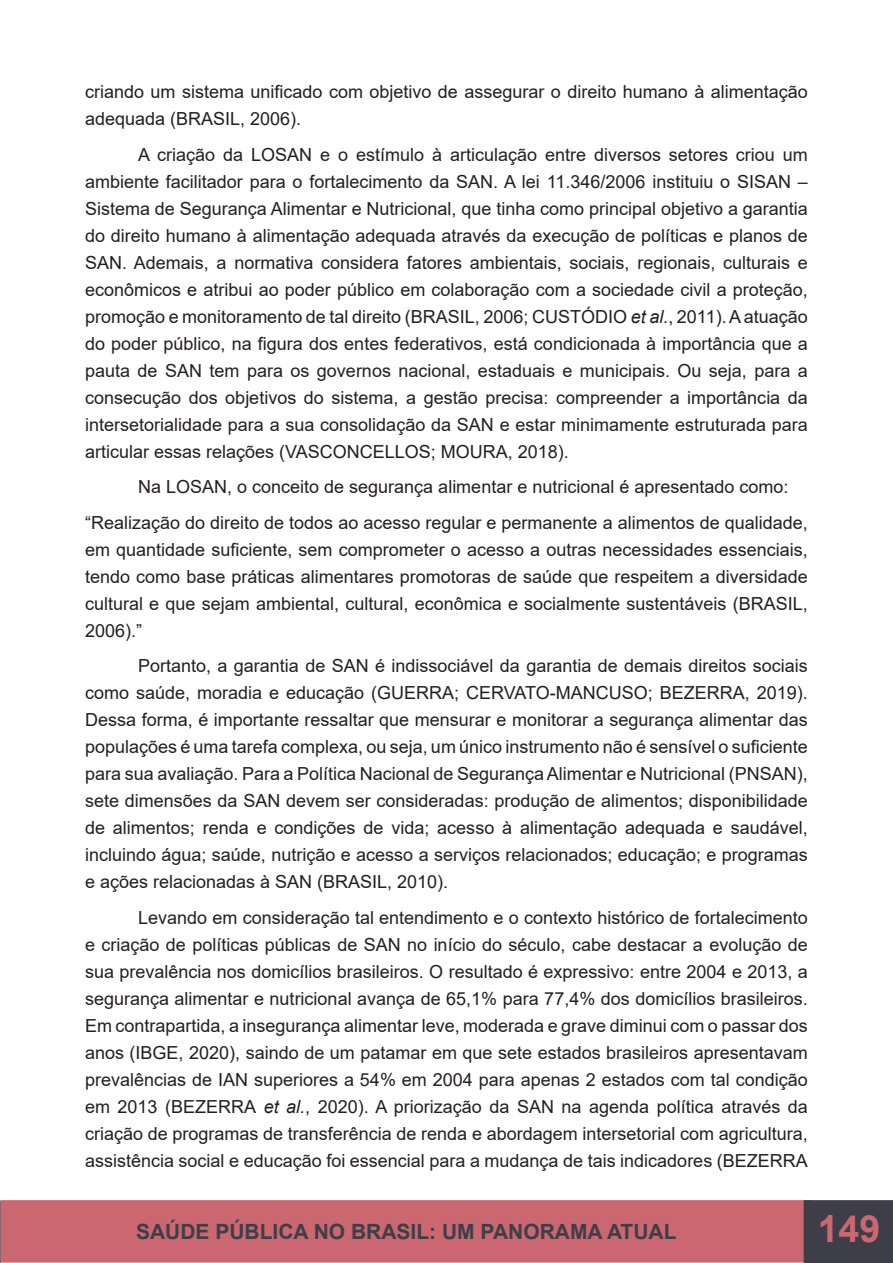
<style>
.page{position:relative;width:893px;height:1263px;background:#fff}
.page>*{position:absolute;margin:0;border:0;box-sizing:border-box;transform-origin:0 0}
.t1{font:700 37.5px "Arial";color:#ca6770}
.t2{font:700 21px "Arial";color:#3e3e49}
.t3{font:18px/27px "Arial";color:#231f20;text-align:justify}
.s1{font-style:italic}
</style>
<div class="page">
<svg style="left:0;top:1200px;width:1px;height:63px"></svg>
<div style="left:2px;top:1201px;width:809px;height:61px;background:#ca6770"></div>
<div style="left:1px;top:1200px;width:811px;height:62px;border:2px solid #ca6770"></div>
<div style="left:804px;top:1200px;width:89px;height:63px;background:#3e3e49"></div>
<div style="left:813px;top:1214px;width:72px;height:48px;background:#3e3e49"></div>
<p class="t3" style="left:85px;top:78px;width:724px">criando um sistema unificado com objetivo de assegurar o direito humano à alimentação adequada (BRASIL, 2006).</p>
<p class="t3" style="left:85px;top:141px;width:724px;text-indent:53px">A criação da LOSAN e o estímulo à articulação entre diversos setores criou um ambiente facilitador para o fortalecimento da SAN. A lei 11.346/2006 instituiu o SISAN – Sistema de Segurança Alimentar e Nutricional, que tinha como principal objetivo a garantia do direito humano à alimentação adequada através da execução de políticas e planos de SAN. Ademais, a normativa considera fatores ambientais, sociais, regionais, culturais e econômicos e atribui ao poder público em colaboração com a sociedade civil a proteção, promoção e monitoramento de tal direito (BRASIL, 2006; CUSTÓDIO <span class="s1">et al.</span>, 2011). A atuação do poder público, na figura dos entes federativos, está condicionada à importância que a pauta de SAN tem para os governos nacional, estaduais e municipais. Ou seja, para a consecução dos objetivos do sistema, a gestão precisa: compreender a importância da intersetorialidade para a sua consolidação da SAN e estar minimamente estruturada para articular essas relações (VASCONCELLOS; MOURA, 2018).</p>
<p class="t3" style="left:138px;top:473px;width:652px">Na LOSAN, o conceito de segurança alimentar e nutricional é apresentado como:</p>
<p class="t3" style="left:85px;top:509px;width:724px">“Realização do direito de todos ao acesso regular e permanente a alimentos de qualidade, em quantidade suficiente, sem comprometer o acesso a outras necessidades essenciais, tendo como base práticas alimentares promotoras de saúde que respeitem a diversidade cultural e que sejam ambiental, cultural, econômica e socialmente sustentáveis (BRASIL, 2006).”</p>
<p class="t3" style="left:85px;top:652px;width:724px;text-indent:53px">Portanto, a garantia de SAN é indissociável da garantia de demais direitos sociais como saúde, moradia e educação (GUERRA; CERVATO-MANCUSO; BEZERRA, 2019).<br>Dessa forma, é importante ressaltar que mensurar e monitorar a segurança alimentar das populações é uma tarefa complexa, ou seja, um único instrumento não é sensível o suficiente para sua avaliação. Para a Política Nacional de Segurança Alimentar e Nutricional (PNSAN), sete dimensões da SAN devem ser consideradas: produção de alimentos; disponibilidade de alimentos; renda e condições de vida; acesso à alimentação adequada e saudável, incluindo água; saúde, nutrição e acesso a serviços relacionados; educação; e programas e ações relacionadas à SAN (BRASIL, 2010).</p>
<p class="t3" style="left:85px;top:904px;width:724px;text-indent:53px">Levando em consideração tal entendimento e o contexto histórico de fortalecimento e criação de políticas públicas de SAN no início do século, cabe destacar a evolução de sua prevalência nos domicílios brasileiros. O resultado é expressivo: entre 2004 e 2013, a segurança alimentar e nutricional avança de 65,1% para 77,4% dos domicílios brasileiros.<br>Em contrapartida, a insegurança alimentar leve, moderada e grave diminui com o passar dos anos (IBGE, 2020), saindo de um patamar em que sete estados brasileiros apresentavam prevalências de IAN superiores a 54% em 2004 para apenas 2 estados com tal condição em 2013 (BEZERRA <span class="s1">et al.</span>, 2020). A priorização da SAN na agenda política através da criação de programas de transferência de renda e abordagem intersetorial com agricultura, assistência social e educação foi essencial para a mudança de tais indicadores (BEZERRA</p>
<p class="t2" style="left:136px;top:1217px;width:542px">SAÚDE PÚBLICA NO BRASIL: UM PANORAMA ATUAL</p>
<h1 class="t1" style="left:818px;top:1202px;width:64px">149</h1>
</div>
